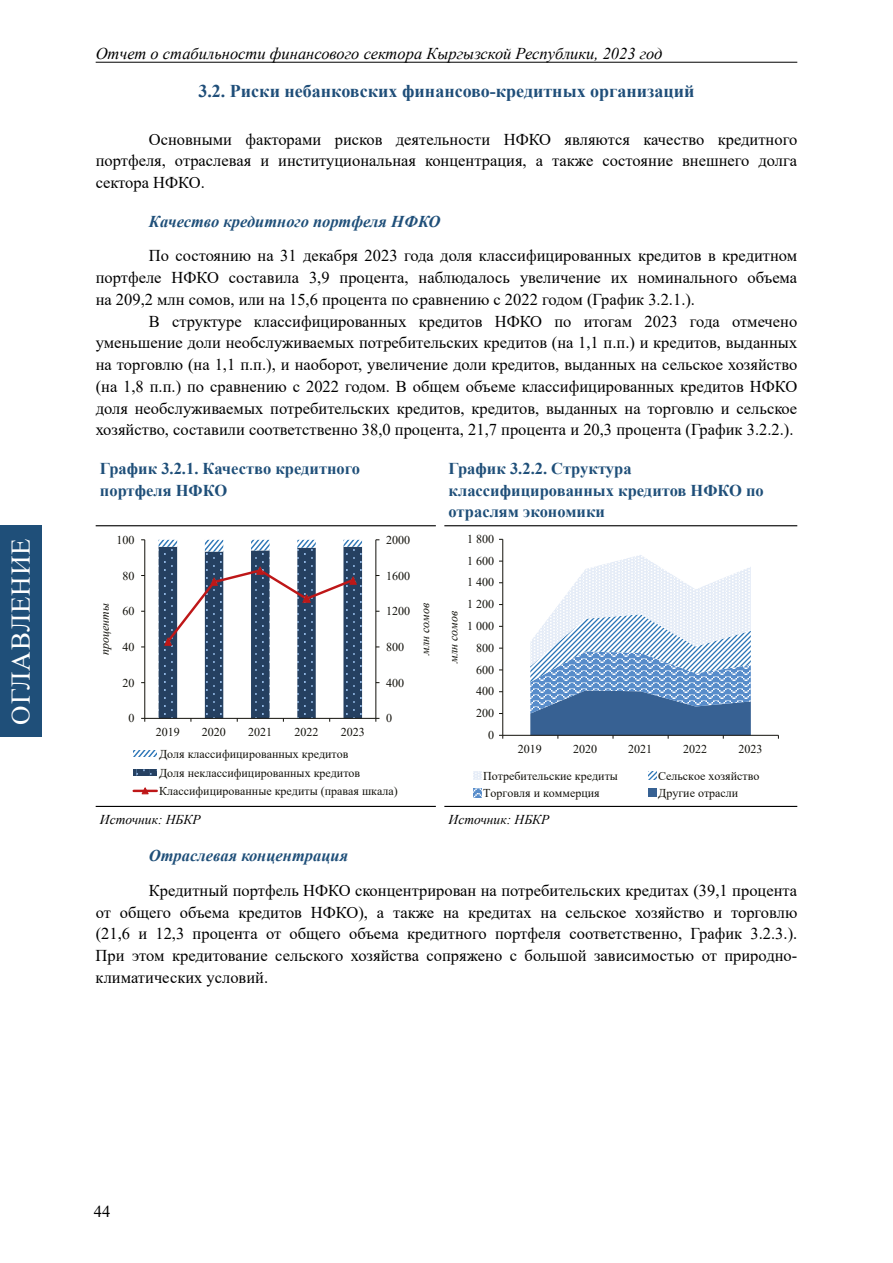
<style>
.page{position:relative;width:893px;height:1263px;background:#fff}
.page>*{position:absolute;margin:0;border:0;box-sizing:border-box;transform-origin:0 0}
.t1{font:27px "Times New Roman";letter-spacing:.035em;color:#fff}
.t2{font:700 18px "Times New Roman";color:#1f4e79}
.t3{font:16.5px/21.8px "Times New Roman";color:#000;text-align:justify}
.t4{font:700 16.5px/21.8px "Times New Roman";color:#1f4f79}
.t5{font:italic 16.5px "Times New Roman";color:#000}
.t6{font:italic 700 16.5px "Times New Roman";color:#1f4f79}
.t7{font:italic 13.5px "Times New Roman";color:#000}
.t8{font:12px/18.5px "Times New Roman";color:#12110b}
.t9{font:italic 12px "Times New Roman";color:#12110b}
</style>
<div class="page">
<hr style="left:96px;top:62px;width:701px;height:1px;background:#000">
<hr style="left:96px;top:525px;width:340px;height:1px;background:#000">
<hr style="left:444px;top:525px;width:353px;height:1px;background:#000">
<hr style="left:96px;top:806px;width:340px;height:1px;background:#000">
<hr style="left:444px;top:806px;width:353px;height:1px;background:#000">
<hr style="left:375px;top:540px;width:1px;height:178px;background:#12110b">
<hr style="left:144px;top:540px;width:1px;height:178px;background:#12110b">
<hr style="left:145px;top:718px;width:231px;height:1px;background:#12110b">
<svg style="left:159px;top:540px;width:203px;height:182px"></svg>
<svg style="left:134px;top:751px;width:23px;height:6px"></svg>
<svg style="left:134px;top:769px;width:23px;height:6px"></svg>
<hr style="left:134px;top:790px;width:23px;height:2px;background:#be1718">
<svg style="left:141px;top:787px;width:9px;height:8px"></svg>
<hr style="left:502px;top:539px;width:1px;height:196px;background:#12110b">
<hr style="left:503px;top:735px;width:275px;height:1px;background:#12110b">
<svg style="left:530px;top:555px;width:221px;height:184px"></svg>
<svg style="left:473px;top:771px;width:9px;height:9px"></svg>
<svg style="left:648px;top:771px;width:9px;height:9px"></svg>
<svg style="left:473px;top:788px;width:9px;height:9px"></svg>
<div style="left:648px;top:788px;width:9px;height:9px;background:#376193"></div>
<div style="left:0;top:526px;width:41px;height:211px;background:#1f4f79"></div>
<h1 class="t1" style="left:2px;top:725px;width:188px;rotate:-90deg">ОГЛАВЛЕНИЕ</h1>
<p class="t5" style="left:96px;top:42px;width:568px">Отчет о стабильности финансового сектора Кыргызской Республики, 2023 год</p>
<p class="t2" style="left:198px;top:78px;width:498px">3.2. Риски небанковских финансово-кредитных организаций</p>
<p class="t3" style="left:96px;top:128px;width:703px;text-indent:53px">Основными факторами рисков деятельности НФКО являются качество кредитного портфеля, отраслевая и институциональная концентрация, а также состояние внешнего долга сектора НФКО.</p>
<p class="t6" style="left:149px;top:210px;width:293px">Качество кредитного портфеля НФКО</p>
<p class="t3" style="left:96px;top:244px;width:703px;text-indent:53px">По состоянию на 31 декабря 2023 года доля классифицированных кредитов в кредитном портфеле НФКО составила 3,9 процента, наблюдалось увеличение их номинального объема на 209,2 млн сомов, или на 15,6 процента по сравнению с 2022 годом (График 3.2.1.).</p>
<p class="t3" style="left:96px;top:310px;width:703px;text-indent:53px">В структуре классифицированных кредитов НФКО по итогам 2023 года отмечено уменьшение доли необслуживаемых потребительских кредитов (на 1,1 п.п.) и кредитов, выданных на торговлю (на 1,1 п.п.), и наоборот, увеличение доли кредитов, выданных на сельское хозяйство (на 1,8 п.п.) по сравнению с 2022 годом. В общем объеме классифицированных кредитов НФКО доля необслуживаемых потребительских кредитов, кредитов, выданных на торговлю и сельское хозяйство, составили соответственно 38,0 процента, 21,7 процента и 20,3 процента (График 3.2.2.).</p>
<p class="t4" style="left:100px;top:457px;width:262px">График 3.2.1. Качество кредитного портфеля НФКО</p>
<p class="t4" style="left:449px;top:457px;width:317px">График 3.2.2. Структура классифицированных кредитов НФКО по отраслям экономики</p>
<p class="t8" style="left:116px;top:530px;width:19px">100</p>
<p class="t8" style="left:386px;top:530px;width:25px">2000</p>
<p class="t8" style="left:467px;top:529px;width:28px">1 800</p>
<p class="t8" style="left:467px;top:551px;width:28px">1 600</p>
<p class="t8" style="left:122px;top:566px;width:13px">80</p>
<p class="t8" style="left:386px;top:566px;width:25px">1600</p>
<p class="t8" style="left:467px;top:573px;width:28px">1 400</p>
<p class="t9" style="left:97px;top:655px;width:54px;rotate:-90deg">проценты</p>
<p class="t9" style="left:417px;top:655px;width:54px;rotate:-90deg">млн сомов</p>
<p class="t8" style="left:386px;top:602px;width:25px">1200</p>
<p class="t8" style="left:122px;top:602px;width:13px">60</p>
<p class="t8" style="left:386px;top:637px;width:19px">800</p>
<p class="t8" style="left:122px;top:637px;width:13px">40</p>
<p class="t9" style="left:445px;top:663px;width:54px;rotate:-90deg">млн сомов</p>
<p class="t8" style="left:467px;top:595px;width:28px">1 200</p>
<p class="t8" style="left:467px;top:616px;width:28px">1 000</p>
<p class="t8" style="left:476px;top:638px;width:19px">800</p>
<p class="t8" style="left:476px;top:660px;width:19px">600</p>
<p class="t8" style="left:122px;top:673px;width:13px">20</p>
<p class="t8" style="left:386px;top:673px;width:19px">400</p>
<p class="t8" style="left:476px;top:682px;width:19px">400</p>
<p class="t8" style="left:128px;top:709px;width:7px">0</p>
<p class="t8" style="left:386px;top:709px;width:7px">0</p>
<p class="t8" style="left:476px;top:703px;width:19px">200</p>
<p class="t8" style="left:156px;top:722px;width:25px">2019</p>
<p class="t8" style="left:202px;top:722px;width:25px">2020</p>
<p class="t8" style="left:248px;top:722px;width:25px">2021</p>
<p class="t8" style="left:294px;top:722px;width:25px">2022</p>
<p class="t8" style="left:341px;top:722px;width:25px">2023</p>
<p class="t8" style="left:488px;top:725px;width:7px">0</p>
<p class="t8" style="left:159px;top:744px;width:240px">Доля классифицированных кредитов<br>Доля неклассифицированных кредитов<br>Классифицированные кредиты (правая шкала)</p>
<p class="t8" style="left:518px;top:739px;width:25px">2019</p>
<p class="t8" style="left:573px;top:739px;width:25px">2020</p>
<p class="t8" style="left:628px;top:739px;width:25px">2021</p>
<p class="t8" style="left:683px;top:739px;width:25px">2022</p>
<p class="t8" style="left:738px;top:739px;width:25px">2023</p>
<p class="t8" style="left:483px;top:766px;width:136px">Потребительские кредиты</p>
<p class="t8" style="left:658px;top:766px;width:103px">Сельское хозяйство</p>
<p class="t8" style="left:483px;top:783px;width:118px">Торговля и коммерция</p>
<p class="t8" style="left:658px;top:783px;width:82px">Другие отрасли</p>
<p class="t7" style="left:100px;top:810px;width:102px">Источник: НБКР</p>
<p class="t7" style="left:449px;top:810px;width:102px">Источник: НБКР</p>
<p class="t6" style="left:149px;top:844px;width:201px">Отраслевая концентрация</p>
<p class="t3" style="left:96px;top:879px;width:703px;text-indent:53px">Кредитный портфель НФКО сконцентрирован на потребительских кредитах (39,1 процента от общего объема кредитов НФКО), а также на кредитах на сельское хозяйство и торговлю (21,6 и 12,3 процента от общего объема кредитного портфеля соответственно, График 3.2.3.).<br>При этом кредитование сельского хозяйства сопряжено с большой зависимостью от природно&shy;климатических условий.</p>
<p class="t3" style="left:94px;top:1200px;width:18px">44</p>
</div>
